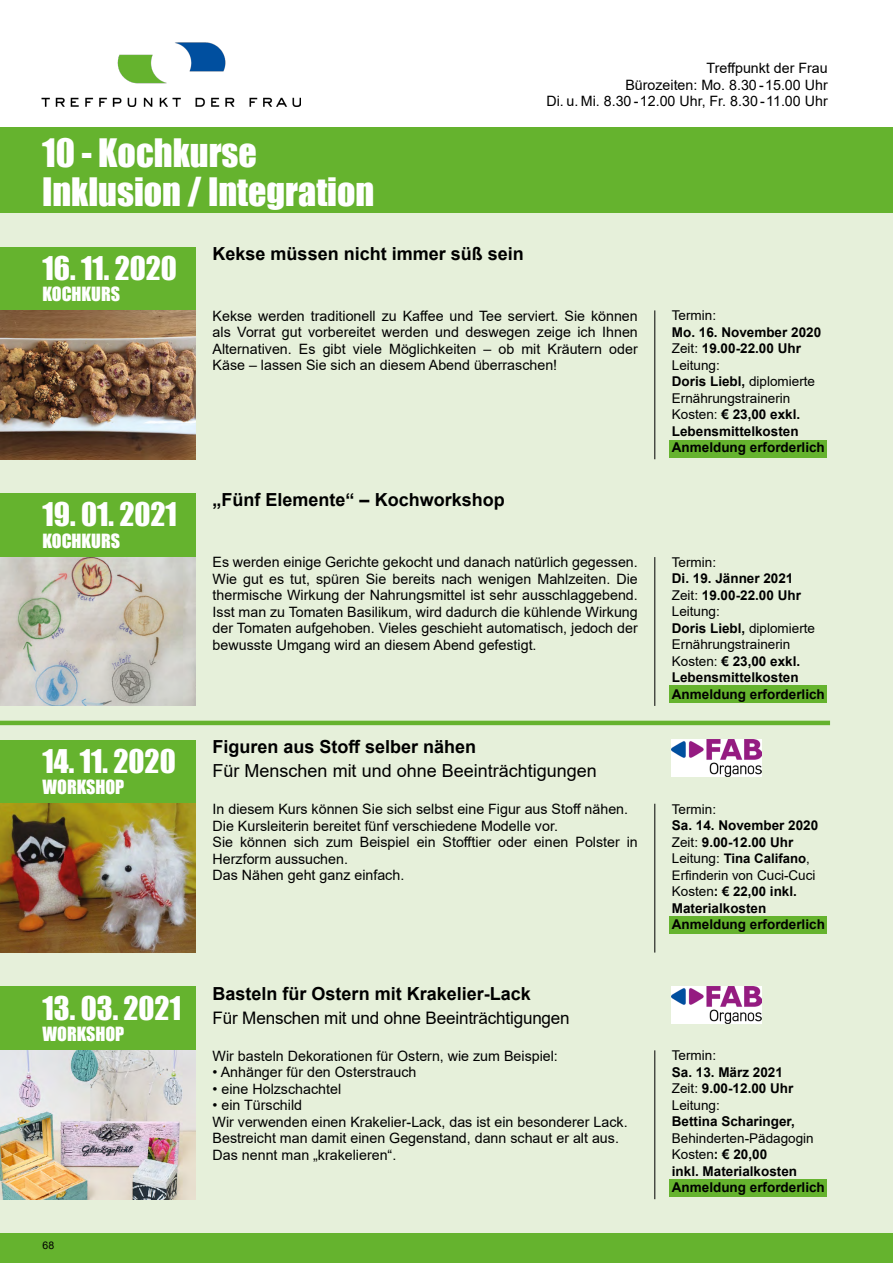
<style>
.page{position:relative;width:893px;height:1263px;background:#fff}
.page>*{position:absolute;margin:0;border:0;box-sizing:border-box;transform-origin:0 0}
.t1{font:36px/39px "Impact";color:#fff}
.t2{font:30px "Impact";color:#fff}
.t3{font:700 18px "Arial";color:#000}
.t4{font:18px "Arial";color:#000}
.t5{font:18px "Impact";color:#fff}
.t6{font:17.25px "Arial";letter-spacing:-.01em;color:#000}
.t7{font:14.25px/16.5px "Arial";color:#000;text-align:justify}
.t8{font:700 13.5px/16.5px "Arial";color:#000}
.t9{font:13.5px/16.5px "Arial";color:#000}
.t10{font:10.5px "Arial";color:#000}
.s1{font-weight:400}
.s2{font-weight:700;font-size:13.2px}
.s3{font-size:13.2px}
</style>
<div class="page">
<div style="left:0;top:212px;width:893px;height:1021px;background:#e6f0da"></div>
<div style="left:670px;top:686px;width:157px;height:17px;background:#65b32e"></div>
<div style="left:670px;top:440px;width:157px;height:17px;background:#65b32e"></div>
<div style="left:670px;top:917px;width:157px;height:17px;background:#65b32e"></div>
<div style="left:670px;top:1179px;width:157px;height:17px;background:#65b32e"></div>
<div style="left:0;top:128px;width:893px;height:85px;background:#65b32e"></div>
<div style="left:0;top:1233px;width:893px;height:30px;background:#65b32e"></div>
<div style="left:0;top:247px;width:196px;height:63px;background:#65b32e"></div>
<hr style="left:654px;top:310px;width:1px;height:149px;background:#000">
<div style="left:0;top:493px;width:196px;height:64px;background:#65b32e"></div>
<hr style="left:654px;top:557px;width:1px;height:149px;background:#000">
<div style="left:0;top:740px;width:196px;height:64px;background:#65b32e"></div>
<hr style="left:654px;top:804px;width:1px;height:148px;background:#000">
<div style="left:0;top:986px;width:196px;height:64px;background:#65b32e"></div>
<hr style="left:654px;top:1050px;width:1px;height:149px;background:#000">
<img style="left:41px;top:43px;width:259px;height:63px">
<img style="left:0;top:804px;width:196px;height:148px">
<img style="left:0;top:310px;width:196px;height:149px">
<img style="left:0;top:557px;width:196px;height:149px">
<hr style="left:0;top:721px;width:830px;height:4px;background:#65b32e">
<img style="left:0;top:1050px;width:196px;height:149px">
<img style="left:672px;top:986px;width:89px;height:37px">
<img style="left:672px;top:740px;width:89px;height:37px">
<h1 class="t1" style="left:42px;top:133px;width:334px">10 - Kochkurse<br>Inklusion / Integration</h1>
<h2 class="t2" style="left:43px;top:245px;width:136px">16. 11. 2020</h2>
<p class="t5" style="left:43px;top:280px;width:79px">KOCHKURS</p>
<p class="t3" style="left:213px;top:241px;width:313px">Kekse müssen nicht immer süß sein</p>
<p class="t7" style="left:546px;top:60px;width:283px;text-align:right">Treffpunkt der Frau<br>Bürozeiten: Mo. 8.30 -15.00 Uhr<br>Di. u. Mi. 8.30 -12.00 Uhr, Fr. 8.30 -11.00 Uhr</p>
<h2 class="t2" style="left:43px;top:491px;width:136px">19. 01. 2021</h2>
<p class="t5" style="left:43px;top:527px;width:79px">KOCHKURS</p>
<h2 class="t2" style="left:43px;top:738px;width:135px">14. 11. 2020</h2>
<p class="t5" style="left:43px;top:773px;width:83px">WORKSHOP</p>
<h2 class="t2" style="left:43px;top:984px;width:140px">13. 03. 2021</h2>
<p class="t5" style="left:43px;top:1020px;width:83px">WORKSHOP</p>
<p class="t10" style="left:43px;top:1238px;width:13px">68</p>
<p class="t7" style="left:213px;top:307px;width:427px">Kekse werden traditionell zu Kaffee und Tee serviert. Sie können als Vorrat gut vorbereitet werden und deswegen zeige ich Ihnen Alternativen. Es gibt viele Möglichkeiten – ob mit Kräutern oder Käse – lassen Sie sich an diesem Abend überraschen!</p>
<p class="t3" style="left:213px;top:487px;width:294px">„Fünf Elemente“ – Kochworkshop</p>
<p class="t7" style="left:213px;top:554px;width:427px">Es werden einige Gerichte gekocht und danach natürlich gegessen.<br>Wie gut es tut, spüren Sie bereits nach wenigen Mahlzeiten. Die thermische Wirkung der Nahrungsmittel ist sehr ausschlaggebend.<br>Isst man zu Tomaten Basilikum, wird dadurch die kühlende Wirkung der Tomaten aufgehoben. Vieles geschieht automatisch, jedoch der bewusste Umgang wird an diesem Abend gefestigt.</p>
<p class="t9" style="left:672px;top:307px;width:46px">Termin:</p>
<p class="t8" style="left:672px;top:324px;width:155px">Mo. 16. November 2020<br><span class="s1">Zeit:</span> 19.00-22.00 Uhr<br><span class="s1">Leitung:<br></span>Doris Liebl, <span class="s1">diplomierte<br>Ernährungstrainerin<br>Kosten:</span> € 23,00 exkl.<br>Lebensmittelkosten<br>Anmeldung erforderlich</p>
<p class="t9" style="left:672px;top:554px;width:46px">Termin:</p>
<p class="t8" style="left:672px;top:570px;width:155px">Di. 19. Jänner 2021<br><span class="s1">Zeit:</span> 19.00-22.00 Uhr<br><span class="s1">Leitung:<br></span>Doris Liebl, <span class="s1">diplomierte<br>Ernährungstrainerin<br>Kosten:</span> € 23,00 exkl.<br>Lebensmittelkosten<br>Anmeldung erforderlich</p>
<p class="t3" style="left:213px;top:734px;width:265px">Figuren aus Stoff selber nähen</p>
<p class="t4" style="left:213px;top:758px;width:386px">Für Menschen mit und ohne Beeinträchtigungen</p>
<p class="t7" style="left:213px;top:801px;width:427px;text-align:left">In diesem Kurs können Sie sich selbst eine Figur aus Stoff nähen.<br>Die Kursleiterin bereitet fünf verschiedene Modelle vor.<br>Sie können sich zum Beispiel ein Stofftier oder einen Polster in Herzform aussuchen.<br>Das Nähen geht ganz einfach.</p>
<p class="t9" style="left:672px;top:800px;width:46px">Termin:</p>
<p class="t8" style="left:672px;top:817px;width:148px">Sa. 14. November 2020<br><span class="s1">Zeit:</span> 9.00-12.00 Uhr</p>
<p class="t9" style="left:672px;top:850px;width:145px">Leitung: <span class="s2">Tina Califano</span><span class="s3">,<br>Erfinderin von</span> Cuci-Cuci</p>
<p class="t8" style="left:672px;top:883px;width:155px"><span class="s1">Kosten</span>: <span class="s3">€ 22,00</span> inkl.<br>Materialkosten<br>Anmeldung erforderlich</p>
<p class="t3" style="left:213px;top:981px;width:320px">Basteln für Ostern mit Krakelier-Lack</p>
<p class="t6" style="left:213px;top:1006px;width:359px">Für Menschen mit und ohne Beeinträchtigungen</p>
<p class="t7" style="left:213px;top:1047px;width:347px">Wir basteln Dekorationen für Ostern, wie zum Beispiel:</p>
<p class="t7" style="left:213px;top:1064px;width:205px">• Anhänger für den Osterstrauch</p>
<p class="t7" style="left:213px;top:1080px;width:130px">• eine Holzschachtel</p>
<p class="t7" style="left:213px;top:1097px;width:416px;text-align:left">• ein Türschild<br>Wir verwenden einen Krakelier-Lack, das ist ein besonderer Lack.<br>Bestreicht man damit einen Gegenstand, dann schaut er alt aus.<br>Das nennt man „krakelieren“.</p>
<p class="t9" style="left:672px;top:1047px;width:46px">Termin:</p>
<p class="t8" style="left:672px;top:1064px;width:123px">Sa. 13. März 2021<br><span class="s1">Zeit:</span> 9.00-12.00 Uhr<br><span class="s1">Leitung:</span></p>
<p class="t8" style="left:672px;top:1113px;width:125px">Bettina Scharinger,</p>
<p class="t8" style="left:672px;top:1130px;width:155px"><span class="s1">Behinderten-Pädagogin<br>Kosten</span>: € 20,00<br>inkl. Materialkosten<br>Anmeldung erforderlich</p>
</div>
